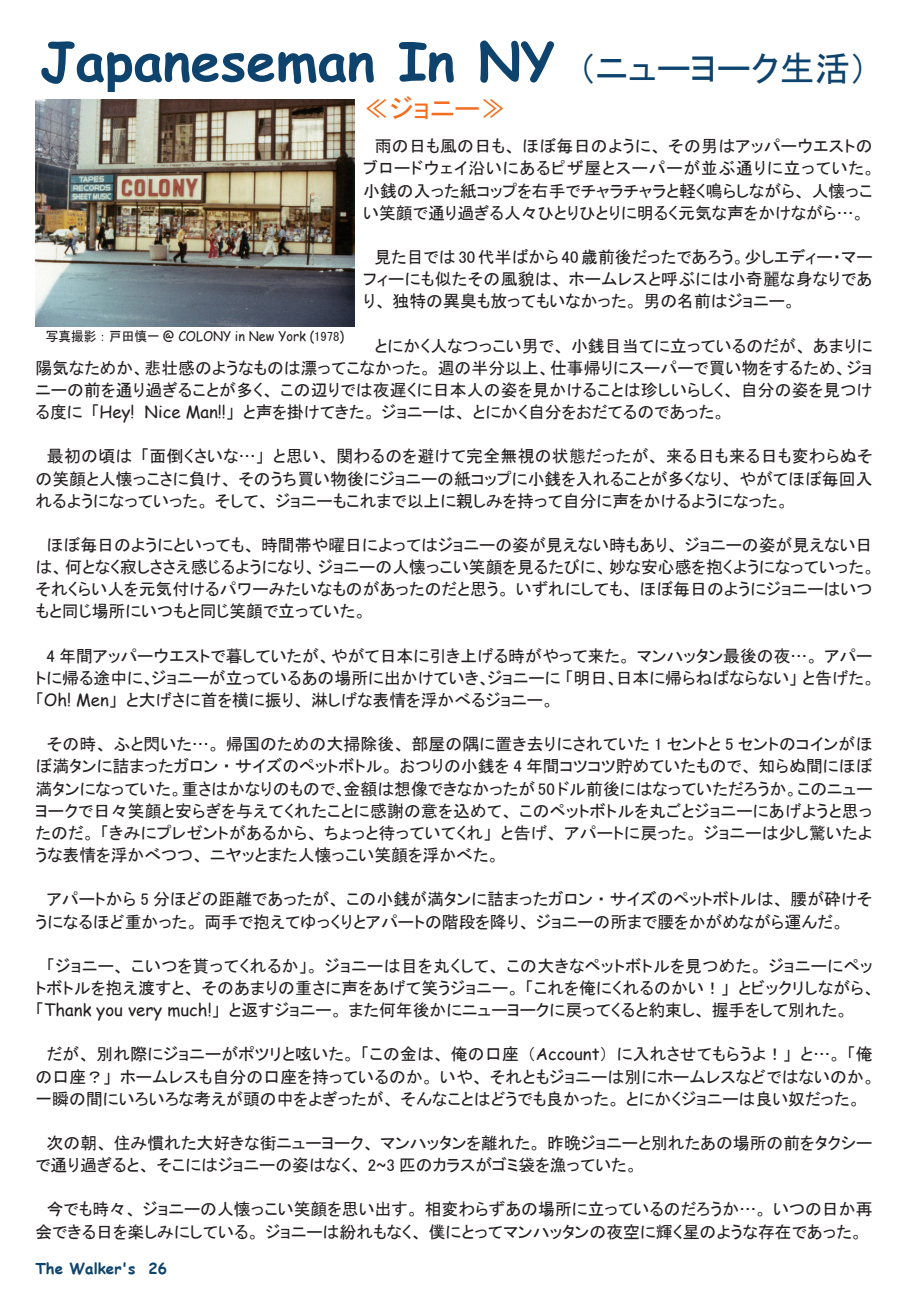
<style>
.page{position:relative;width:908px;height:1290px;background:#fff}
.page>*{position:absolute;margin:0;border:0;box-sizing:border-box;transform-origin:0 0}
.t1{font:700 53.25px "Comic Sans MS";color:#0e436d}
.t2{font:26.5px "MSP Gothic";color:#f36e21}
.t3{font:16.75px/22.2px "MSP Gothic";color:#231f20}
.t4{font:700 15px "Comic Sans MS";color:#0e436d}
.t5{font:13.25px "Comic Sans MS";color:#231f20;scale:.95 1}
.s1{font-family:"MSP Gothic";font-weight:400;font-size:35.5px}
.s2{font-family:"Comic Sans MS"}
.s3{font-family:"MSP Gothic"}
</style>
<div class="page">
<img style="left:35px;top:99px;width:319px;height:227px">
<h1 class="t1" style="left:40px;top:22px;width:829px">Japaneseman In NY <span class="s1">（ニューヨーク生活）</span></h1>
<h2 class="t2" style="left:363px;top:95px;width:145px">≪ジョニー≫</h2>
<p class="t3" style="left:363px;top:135px;width:513px;text-indent:11px">雨の日も風の日も、ほぼ毎日のように、その男はアッパーウエストのブロードウェイ沿いにあるピザ屋とスーパーが並ぶ通りに立っていた。小銭の入った紙コップを右手でチャラチャラと軽く鳴らしながら、人懐っこい笑顔で通り過ぎる人々ひとりひとりに明るく元気な声をかけながら…。</p>
<p class="t3" style="left:363px;top:246px;width:510px;text-align:justify">　見た目では 30 代半ばから 40 歳前後だったであろう。少しエディー・マーフィーにも似たその風貌は、ホームレスと呼ぶには小奇麗な身なりであり、独特の異臭も放ってもいなかった。男の名前はジョニー。</p>
<p class="t3" style="left:35px;top:334px;width:838px;text-align:justify;text-indent:339px">とにかく人なつっこい男で、小銭目当てに立っているのだが、あまりに陽気なためか、悲壮感のようなものは漂ってこなかった。週の半分以上、仕事帰りにスーパーで買い物をするため、ジョニーの前を通り過ぎることが多く、この辺りでは夜遅くに日本人の姿を見かけることは珍しいらしく、自分の姿を見つける度に「<span class="s2">Hey! Nice Man!!</span>」と声を掛けてきた。ジョニーは、とにかく自分をおだてるのであった。</p>
<p class="t3" style="left:35px;top:445px;width:838px;text-align:justify">　最初の頃は「面倒くさいな…」と思い、関わるのを避けて完全無視の状態だったが、来る日も来る日も変わらぬその笑顔と人懐っこさに負け、そのうち買い物後にジョニーの紙コップに小銭を入れることが多くなり、やがてほぼ毎回入れるようになっていった。そして、ジョニーもこれまで以上に親しみを持って自分に声をかけるようになった。</p>
<p class="t3" style="left:35px;top:534px;width:840px;text-indent:11px">ほぼ毎日のようにといっても、時間帯や曜日によってはジョニーの姿が見えない時もあり、ジョニーの姿が見えない日は、何となく寂しささえ感じるようになり、ジョニーの人懐っこい笑顔を見るたびに、妙な安心感を抱くようになっていった。それくらい人を元気付けるパワーみたいなものがあったのだと思う。いずれにしても、ほぼ毎日のようにジョニーはいつもと同じ場所にいつもと同じ笑顔で立っていた。</p>
<p class="t3" style="left:35px;top:644px;width:840px;text-indent:11px">4 年間アッパーウエストで暮していたが、やがて日本に引き上げる時がやって来た。マンハッタン最後の夜…。アパートに帰る途中に、ジョニーが立っているあの場所に出かけていき、ジョニーに「明日、日本に帰らねばならない」と告げた。「<span class="s2">Oh! Men</span>」と大げさに首を横に振り、淋しげな表情を浮かべるジョニー。</p>
<p class="t3" style="left:35px;top:733px;width:838px;text-align:justify;text-indent:11px">その時、ふと閃いた…。帰国のための大掃除後、部屋の隅に置き去りにされていた 1 セントと 5 セントのコインがほぼ満タンに詰まったガロン・サイズのペットボトル。おつりの小銭を 4 年間コツコツ貯めていたもので、知らぬ間にほぼ満タンになっていた。重さはかなりのもので、金額は想像できなかったが 50 ドル前後にはなっていただろうか。このニューヨークで日々笑顔と安らぎを与えてくれたことに感謝の意を込めて、このペットボトルを丸ごとジョニーにあげようと思ったのだ。「きみにプレゼントがあるから、ちょっと待っていてくれ」と告げ、アパートに戻った。ジョニーは少し驚いたような表情を浮かべつつ、ニヤッとまた人懐っこい笑顔を浮かべた。</p>
<p class="t3" style="left:35px;top:888px;width:838px;text-indent:11px">アパートから 5 分ほどの距離であったが、この小銭が満タンに詰まったガロン・サイズのペットボトルは、腰が砕けそうになるほど重かった。両手で抱えてゆっくりとアパートの階段を降り、ジョニーの所まで腰をかがめながら運んだ。</p>
<p class="t3" style="left:35px;top:954px;width:840px;text-indent:11px">「ジョニー、こいつを貰ってくれるか」。ジョニーは目を丸くして、この大きなペットボトルを見つめた。ジョニーにペットボトルを抱え渡すと、そのあまりの重さに声をあげて笑うジョニー。「これを俺にくれるのかい！」とビックリしながら、「<span class="s2">Thank you very much!</span>」と返すジョニー。また何年後かにニューヨークに戻ってくると約束し、握手をして別れた。</p>
<p class="t3" style="left:35px;top:1043px;width:840px;text-indent:11px">だが、別れ際にジョニーがポツリと呟いた。「この金は、俺の口座（<span class="s2">Account</span>）に入れさせてもらうよ！」と…。「俺の口座？」ホームレスも自分の口座を持っているのか。いや、それともジョニーは別にホームレスなどではないのか。一瞬の間にいろいろな考えが頭の中をよぎったが、そんなことはどうでも良かった。とにかくジョニーは良い奴だった。</p>
<p class="t3" style="left:35px;top:1132px;width:838px">　次の朝、住み慣れた大好きな街ニューヨーク、マンハッタンを離れた。昨晩ジョニーと別れたあの場所の前をタクシーで通り過ぎると、そこにはジョニーの姿はなく、 2<span class="s2">~</span>3 匹のカラスがゴミ袋を漁っていた。</p>
<p class="t3" style="left:35px;top:1198px;width:838px">　今でも時々、ジョニーの人懐っこい笑顔を思い出す。相変わらずあの場所に立っているのだろうか…。いつの日か再会できる日を楽しみにしている。ジョニーは紛れもなく、僕にとってマンハッタンの夜空に輝く星のような存在であった。</p>
<p class="t5" style="left:46px;top:326px;width:315px"><span class="s3">写真撮影：戸田慎一</span> @ COLONY in New York (<span class="s3">1978</span>)</p>
<p class="t4" style="left:38px;top:1257px;width:133px">The Walker's 26</p>
<p class="t4" style="left:35px;top:1257px;width:133px">The Walker's 26</p>
</div>
